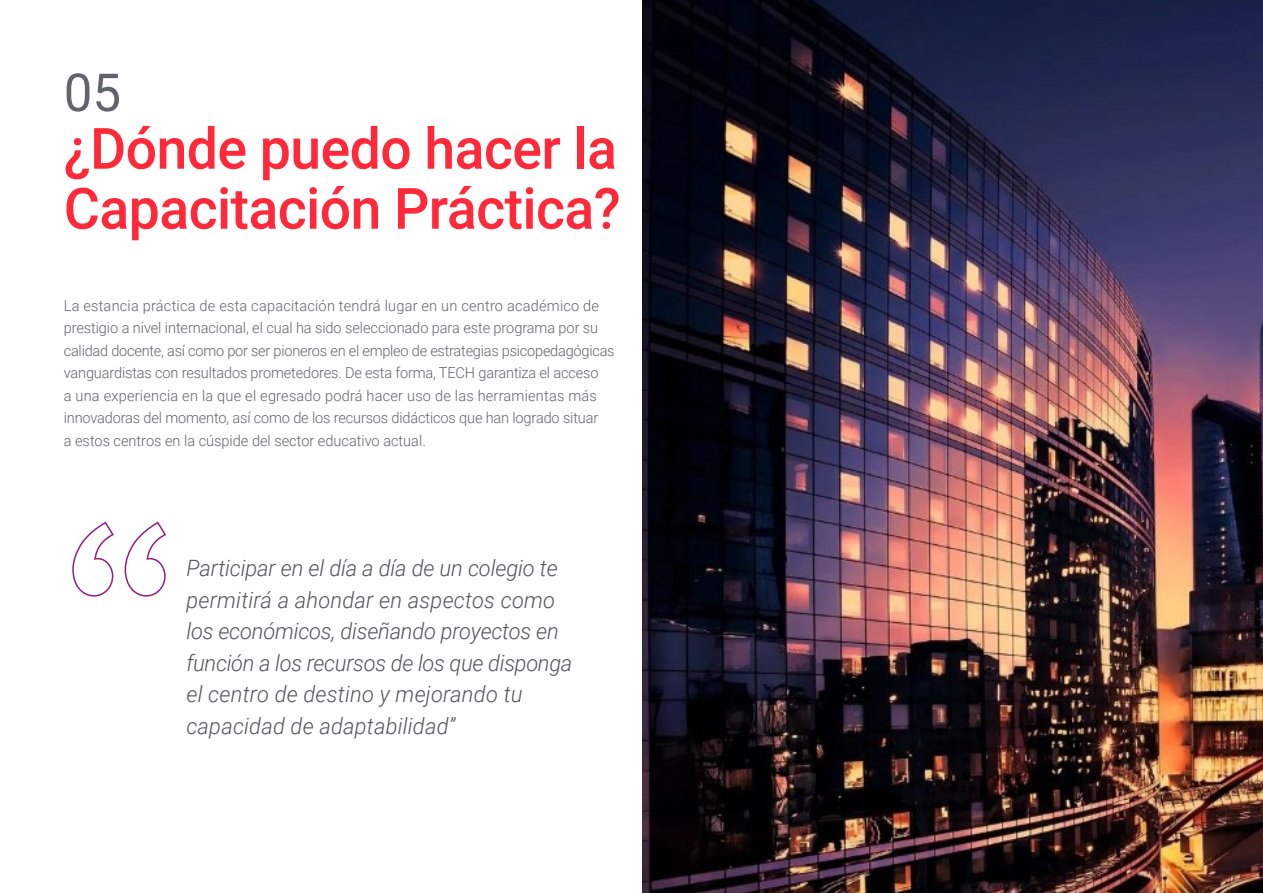
<style>
.page{position:relative;width:1263px;height:893px;background:#fff}
.page>*{position:absolute;margin:0;border:0;box-sizing:border-box;transform-origin:0 0}
.t1{font:500 57px/60px "Roboto";letter-spacing:-.01em;color:#ff293a}
.t2{font:52.5px "Roboto";color:#61646a}
.t3{font:italic 300 22.5px/31.5px "Roboto";letter-spacing:-.005em;color:#52555b}
.t4{font:300 15px/22.5px "Roboto";letter-spacing:-.005em;color:#61646a}
</style>
<div class="page">
<svg style="left:72px;top:521px;width:95px;height:76px"></svg>
<img style="left:642px;top:0;width:621px;height:893px">
<h2 class="t2" style="left:64px;top:56px;width:59px">05</h2>
<h1 class="t1" style="left:64px;top:116px;width:558px">¿Dónde puedo hacer la<br>Capacitación Práctica?</h1>
<p class="t4" style="left:64px;top:293px;width:552px">La estancia práctica de esta capacitación tendrá lugar en un centro académico de prestigio a nivel internacional, el cual ha sido seleccionado para este programa por su calidad docente, así como por ser pioneros en el empleo de estrategias psicopedagógicas vanguardistas con resultados prometedores. De esta forma, TECH garantiza el acceso<br>a una experiencia en la que el egresado podrá hacer uso de las herramientas más innovadoras del momento, así como de los recursos didácticos que han logrado situar<br>a estos centros en la cúspide del sector educativo actual.</p>
<h3 class="t3" style="left:186px;top:551px;width:387px">Participar en el día a día de un colegio te permitirá a ahondar en aspectos como los económicos, diseñando proyectos en función a los recursos de los que disponga el centro de destino y mejorando tu capacidad de adaptabilidad”</h3>
</div>
